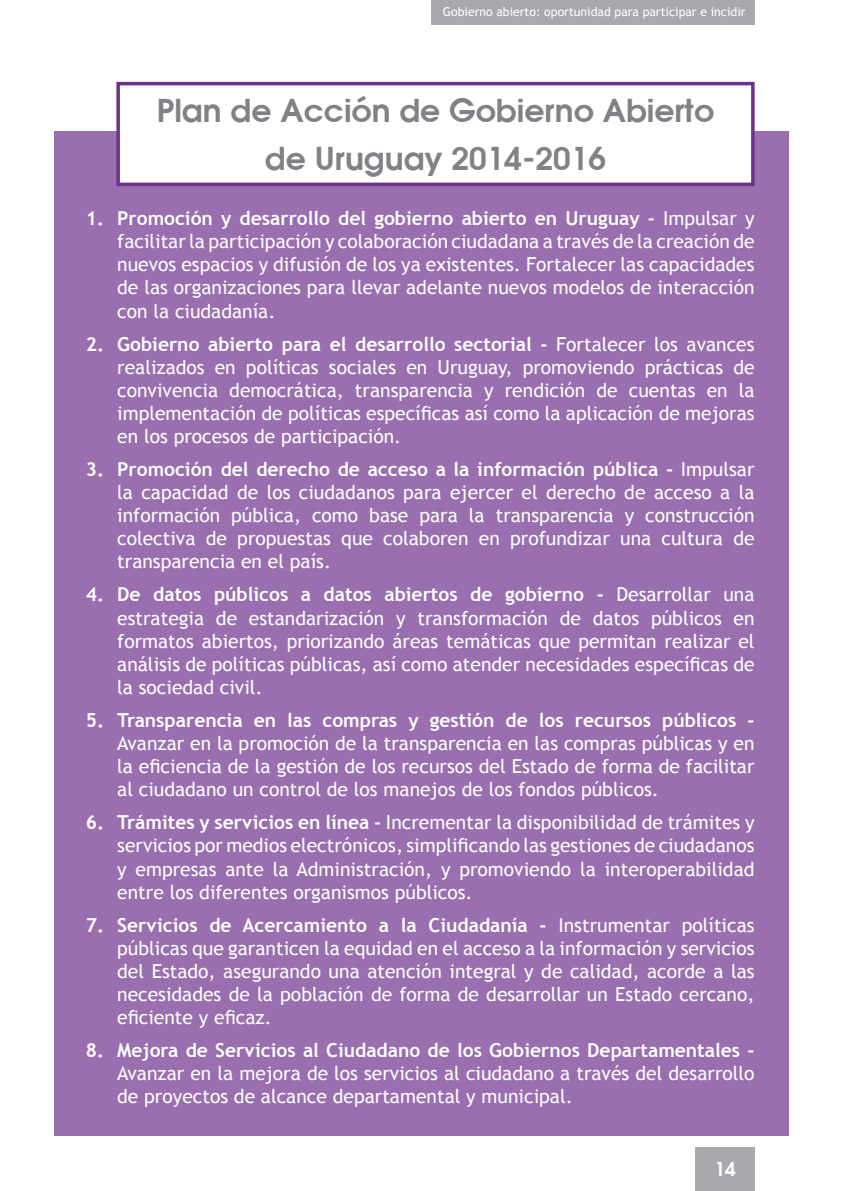
<style>
.page{position:relative;width:844px;height:1191px;background:#fff}
.page>*{position:absolute;margin:0;border:0;box-sizing:border-box;transform-origin:0 0}
.t1{font:600 31.5px/47.8px "Avant Garde";color:#808285;text-align:center}
.t2{font:19.25px/23.1px "Trebuchet MS";color:#fff;text-align:justify}
.t3{font:700 19.25px "Trebuchet MS";color:#fff}
.t4{font:600 19.25px "Avant Garde";color:#fff}
.t5{font:12.25px "Trebuchet MS";color:#fff}
.s1{font-weight:700}
</style>
<div class="page">
<div style="left:695px;top:1147px;width:59px;height:44px;background:#a7a9ac"></div>
<div style="left:430px;top:0;width:324px;height:25px;background:#a7a9ac"></div>
<div style="left:55px;top:131px;width:734px;height:1005px;background:#996faf"></div>
<div style="left:118px;top:84px;width:634px;height:100px;background:#fff"></div>
<div style="left:116px;top:82px;width:638px;height:104px;border:4px solid #6e328d"></div>
<p class="t5" style="left:442px;top:5px;width:304px">Gobierno abierto: oportunidad para participar e incidir</p>
<h1 class="t1" style="left:157px;top:86px;width:559px">Plan de Acción de Gobierno Abierto de Uruguay 2014-2016</h1>
<p class="t2" style="left:117px;top:207px;width:638px;text-indent:-31px"><span class="s1">1. Promoción y desarrollo del gobierno abierto en Uruguay -</span> Impulsar y facilitar la participación y colaboración ciudadana a través de la creación de nuevos espacios y difusión de los ya existentes. Fortalecer las capacidades de las organizaciones para llevar adelante nuevos modelos de interacción con la ciudadanía.</p>
<p class="t2" style="left:117px;top:332px;width:638px;text-indent:-31px"><span class="s1">2. Gobierno abierto para el desarrollo sectorial -</span> Fortalecer los avances realizados en políticas sociales en Uruguay, promoviendo prácticas de convivencia democrática, transparencia y rendición de cuentas en la implementación de políticas específicas así como la aplicación de mejoras en los procesos de participación.</p>
<p class="t2" style="left:117px;top:458px;width:638px;text-indent:-31px"><span class="s1">3. Promoción del derecho de acceso a la información pública -</span> Impulsar la capacidad de los ciudadanos para ejercer el derecho de acceso a la información pública, como base para la transparencia y construcción colectiva de propuestas que colaboren en profundizar una cultura de transparencia en el país.</p>
<p class="t2" style="left:117px;top:583px;width:638px;text-indent:-31px"><span class="s1">4. De datos públicos a datos abiertos de gobierno -</span> Desarrollar una estrategia de estandarización y transformación de datos públicos en formatos abiertos, priorizando áreas temáticas que permitan realizar el análisis de políticas públicas, así como atender necesidades específicas de la sociedad civil.</p>
<p class="t3" style="left:86px;top:708px;width:670px">5. Transparencia en las compras y gestión de los recursos públicos -</p>
<p class="t2" style="left:117px;top:732px;width:638px">Avanzar en la promoción de la transparencia en las compras públicas y en la eficiencia de la gestión de los recursos del Estado de forma de facilitar al ciudadano un control de los manejos de los fondos públicos.</p>
<p class="t2" style="left:117px;top:811px;width:638px;text-indent:-31px"><span class="s1">6. Trámites y servicios en línea -</span> Incrementar la disponibilidad de trámites y servicios por medios electrónicos, simplificando las gestiones de ciudadanos y empresas ante la Administración, y promoviendo la interoperabilidad entre los diferentes organismos públicos.</p>
<p class="t2" style="left:117px;top:913px;width:638px;text-indent:-31px"><span class="s1">7. Servicios de Acercamiento a la Ciudadanía -</span> Instrumentar políticas públicas que garanticen la equidad en el acceso a la información y servicios del Estado, asegurando una atención integral y de calidad, acorde a las necesidades de la población de forma de desarrollar un Estado cercano, eficiente y eficaz.</p>
<p class="t3" style="left:86px;top:1038px;width:670px">8. Mejora de Servicios al Ciudadano de los Gobiernos Departamentales -</p>
<p class="t2" style="left:117px;top:1062px;width:638px">Avanzar en la mejora de los servicios al ciudadano a través del desarrollo de proyectos de alcance departamental y municipal.</p>
<p class="t4" style="left:714px;top:1156px;width:23px">14</p>
</div>
